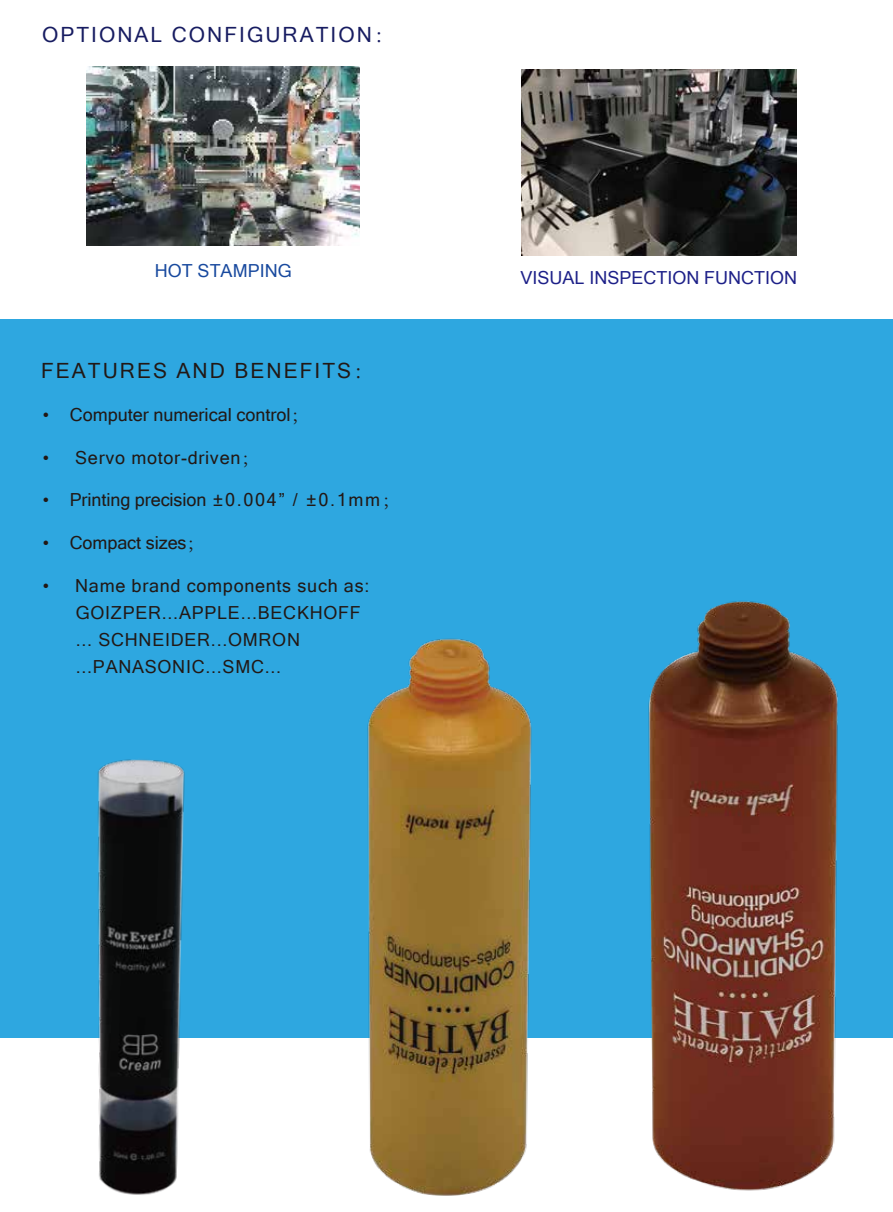
<style>
.page{position:relative;width:893px;height:1212px;background:#fff}
.page>*{position:absolute;margin:0;border:0;box-sizing:border-box;transform-origin:0 0}
.t1{font:21px "Microsoft Sans Serif";letter-spacing:.095em;color:#171c61}
.t2{font:21px "Microsoft Sans Serif";letter-spacing:.095em;color:#221815}
.t3{font:18px/27px "Microsoft Sans Serif";letter-spacing:.04em;color:#221815}
.t4{font:18px "Microsoft Sans Serif";letter-spacing:-.005em;color:#221815}
.t5{font:18px "Microsoft Sans Serif";color:#221815}
.t6{font:18px "Microsoft Sans Serif";color:#1d2088}
.t7{font:18px "Microsoft Sans Serif";color:#18499e}
.s1{font-family:"Adobe Song Std";font-weight:300}
</style>
<div class="page">
<img style="left:521px;top:70px;width:276px;height:186px">
<div style="left:0;top:319px;width:893px;height:718px;background:#2ea7e0"></div>
<img style="left:86px;top:66px;width:274px;height:179px">
<img style="left:80px;top:759px;width:113px;height:436px">
<img style="left:639px;top:601px;width:206px;height:590px">
<img style="left:357px;top:638px;width:179px;height:558px">
<p class="t1" style="left:42px;top:21px;width:354px">OPTIONAL CONFIGURATION<span class="s1">：</span></p>
<p class="t7" style="left:155px;top:259px;width:138px">HOT STAMPING</p>
<p class="t2" style="left:41px;top:357px;width:335px">FEATURES AND BENEFITS<span class="s1">：</span></p>
<p class="t5" style="left:43px;top:403px;width:267px">• Computer numerical control<span class="s1">；</span></p>
<p class="t3" style="left:43px;top:443px;width:218px">• Servo motor-driven<span class="s1">；</span></p>
<p class="t4" style="left:43px;top:488px;width:359px">• Printing precision ±0.004” / ±0.1mm<span class="s1">；</span></p>
<p class="t4" style="left:43px;top:531px;width:163px">• Compact sizes<span class="s1">；</span></p>
<p class="t3" style="left:76px;top:571px;width:295px;text-indent:-33px">• Name brand components such as:<br>GOIZPER...APPLE...BECKHOFF ... SCHNEIDER...OMRON ...PANASONIC...SMC...</p>
<p class="t6" style="left:521px;top:266px;width:278px">VISUAL INSPECTION FUNCTION</p>
</div>
